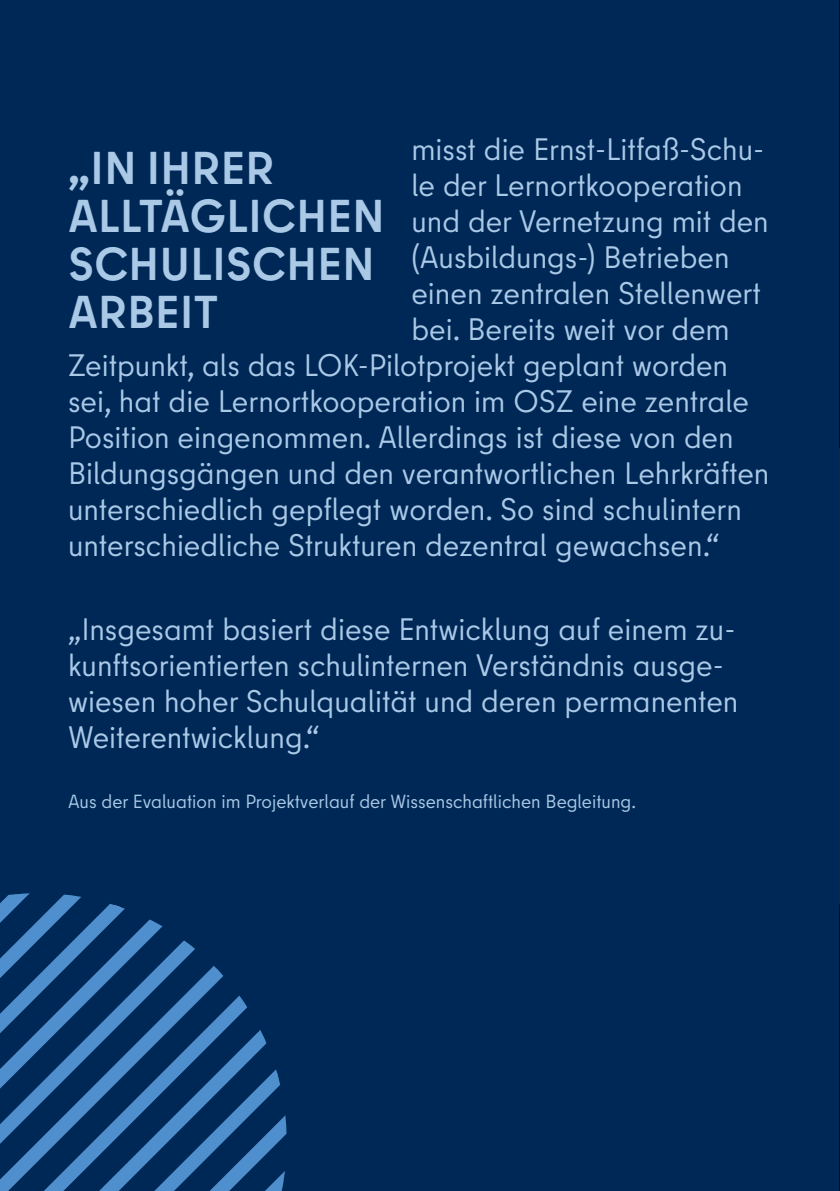
<style>
.page{position:relative;width:840px;height:1191px;background:#fff}
.page>*{position:absolute;margin:0;border:0;box-sizing:border-box;transform-origin:0 0}
.t1{font:700 46px/48px "Berlin Type";letter-spacing:.01em;color:#aac9e7}
.Intro_15_5_pt{font:31px/36px "Berlin Type";color:#aac9e7}
.Copy_9_5_pt{font:19px "Berlin Type";color:#aac9e7}
</style>
<div class="page">
<div style="left:0;top:0;width:839px;height:1191px;background:#002856"></div>
<svg style="left:0;top:897px;width:195px;height:55px"></svg>
<svg style="left:0;top:952px;width:247px;height:55px"></svg>
<svg style="left:0;top:1007px;width:267px;height:55px"></svg>
<svg style="left:0;top:1062px;width:286px;height:129px"></svg>
<hr style="left:839px;top:0;width:1px;height:1191px;background:#000">
<p class="Intro_15_5_pt" style="left:411px;top:131px;width:354px">misst die Ernst-Litfaß-Schu-</p>
<p class="Intro_15_5_pt" style="left:411px;top:167px;width:332px">le der Lernortkooperation</p>
<p class="Intro_15_5_pt" style="left:411px;top:203px;width:358px">und der Vernetzung mit den</p>
<p class="Intro_15_5_pt" style="left:411px;top:239px;width:319px">(Ausbildungs-) Betrieben</p>
<p class="Intro_15_5_pt" style="left:411px;top:275px;width:351px">einen zentralen Stellenwert</p>
<p class="Intro_15_5_pt" style="left:411px;top:311px;width:319px">bei. Bereits weit vor dem</p>
<p class="Intro_15_5_pt" style="left:68px;top:347px;width:661px">Zeitpunkt, als das LOK-Pilotprojekt geplant worden</p>
<p class="Intro_15_5_pt" style="left:68px;top:383px;width:682px">sei, hat die Lernortkooperation im OSZ eine zentrale</p>
<p class="Intro_15_5_pt" style="left:68px;top:419px;width:666px">Position eingenommen. Allerdings ist diese von den</p>
<p class="Intro_15_5_pt" style="left:68px;top:455px;width:702px">Bildungsgängen und den verantwortlichen Lehrkräften</p>
<p class="Intro_15_5_pt" style="left:68px;top:491px;width:675px">unterschiedlich gepflegt worden. So sind schulintern</p>
<p class="Intro_15_5_pt" style="left:68px;top:527px;width:653px">unterschiedliche Strukturen dezentral gewachsen.“</p>
<h4 class="t1" style="left:68px;top:144px;width:318px">„IN IHRER<br>ALLTÄGLICHEN<br>SCHULISCHEN<br>ARBEIT</h4>
<p class="Intro_15_5_pt" style="left:68px;top:611px;width:671px">„Insgesamt basiert diese Entwicklung auf einem zu&shy;kunftsorientierten schulinternen Verständnis ausge&shy;wiesen hoher Schulqualität und deren permanenten Weiterentwicklung.“</p>
<p class="Copy_9_5_pt" style="left:68px;top:790px;width:569px">Aus der Evaluation im Projektverlauf der Wissenschaftlichen Begleitung.</p>
</div>
